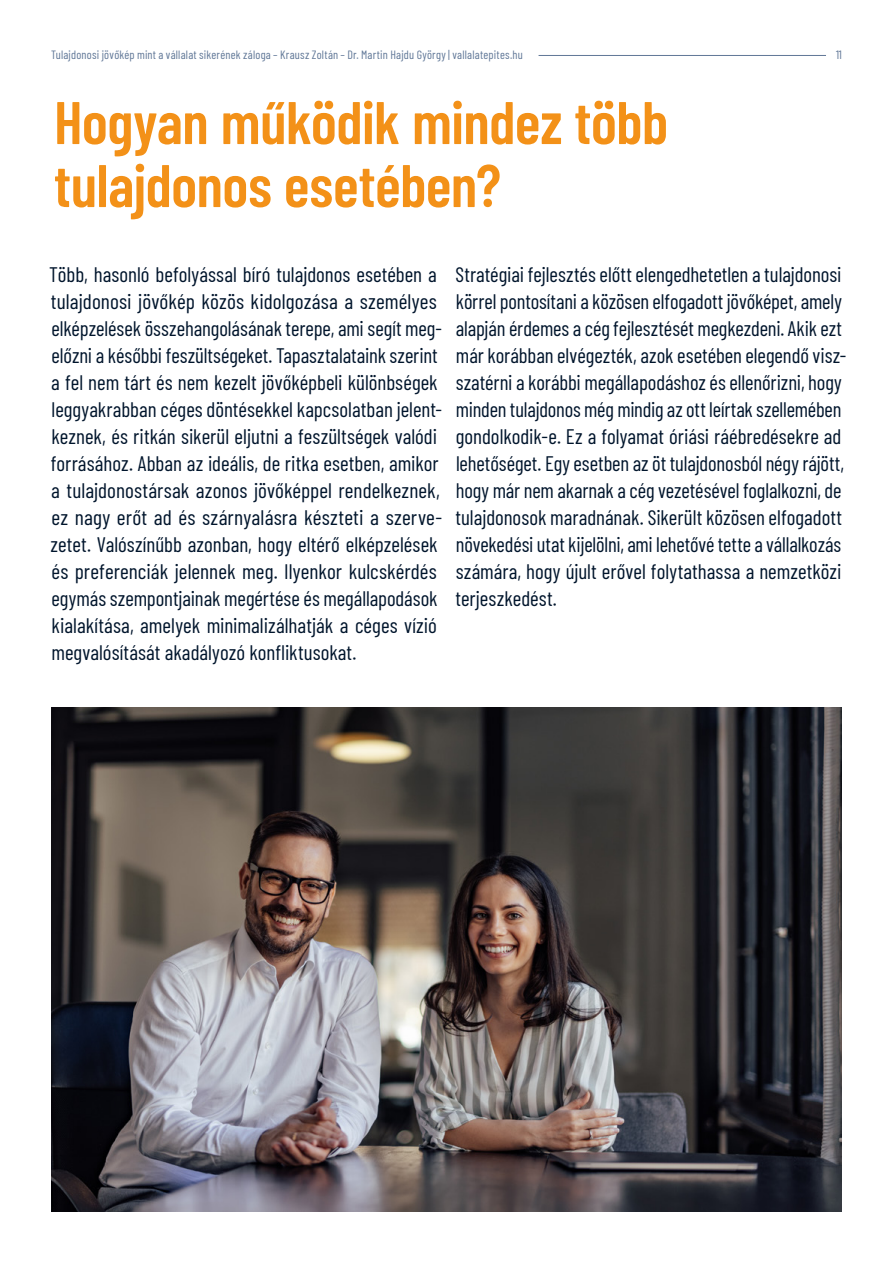
<style>
.page{position:relative;width:893px;height:1263px;background:#fff}
.page>*{position:absolute;margin:0;border:0;box-sizing:border-box;transform-origin:0 0}
.t1{font:600 60px/63px "Barlow Condensed";letter-spacing:-.01em;color:#f39118}
.t2{font:21px/27px "Barlow Condensed";color:#00152c}
.t3{font:12px "Barlow Condensed";letter-spacing:.02em;color:#607797}
</style>
<div class="page">
<hr style="left:539px;top:55px;width:287px;height:1px;background:#607797">
<img style="left:51px;top:707px;width:791px;height:505px">
<p class="t3" style="left:51px;top:47px;width:473px">Tulajdonosi jövőkép mint a vállalat sikerének záloga – Krausz Zoltán – Dr. Martin Hajdu György | vallalatepites.hu</p>
<p class="t3" style="left:836px;top:47px;width:7px">11</p>
<h1 class="t1" style="left:54px;top:87px;width:616px">Hogyan működik mindez több tulajdonos esetében?</h1>
<p class="t2" style="left:49px;top:259px;width:395px">Több, hasonló befolyással bíró tulajdonos esetében a tulajdonosi jövőkép közös kidolgozása a személyes elképzelések összehangolásának terepe, ami segít meg&shy;előzni a későbbi feszültségeket. Tapasztalataink szerint a fel nem tárt és nem kezelt jövőképbeli különbségek leggyakrabban céges döntésekkel kapcsolatban jelent&shy;keznek, és ritkán sikerül eljutni a feszültségek valódi forrásához. Abban az ideális, de ritka esetben, amikor a tulajdonostársak azonos jövőképpel rendelkeznek, ez nagy erőt ad és szárnyalásra készteti a szerve&shy;zetet. Valószínűbb azonban, hogy eltérő elképzelések és preferenciák jelennek meg. Ilyenkor kulcskérdés egymás szempontjainak megértése és megállapodások kialakítása, amelyek minimalizálhatják a céges vízió megvalósítását akadályozó konfliktusokat.</p>
<p class="t2" style="left:455px;top:259px;width:393px">Stratégiai fejlesztés előtt elengedhetetlen a tulajdonosi körrel pontosítani a közösen elfogadott jövőképet, amely alapján érdemes a cég fejlesztését megkezdeni. Akik ezt már korábban elvégezték, azok esetében elegendő vis - szatérni a korábbi megállapodáshoz és ellenőrizni, hogy minden tulajdonos még mindig az ott leírtak szellemében gondolkodik-e. Ez a folyamat óriási ráébredésekre ad lehetőséget. Egy esetben az öt tulajdonosból négy rájött, hogy már nem akarnak a cég vezetésével foglalkozni, de tulajdonosok maradnának. Sikerült közösen elfogadott növekedési utat kijelölni, ami lehetővé tette a vállalkozás számára, hogy újult erővel folytathassa a nemzetközi terjeszkedést.</p>
</div>
